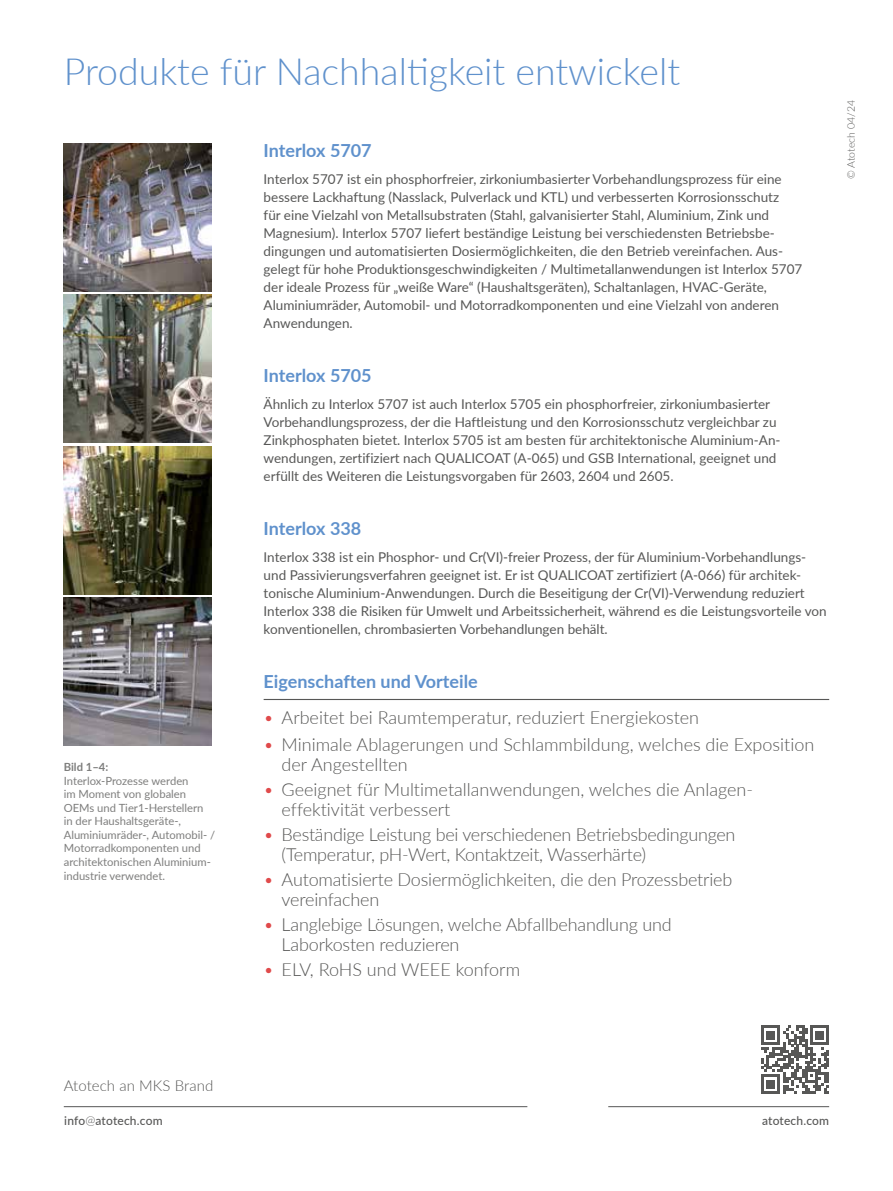
<style>
.page{position:relative;width:893px;height:1191px;background:#fff}
.page>*{position:absolute;margin:0;border:0;box-sizing:border-box;transform-origin:0 0}
.t1{font:300 37.5px "Lato";color:#5f91cc}
.t2{font:300 18px/19.5px "Lato";letter-spacing:-.01em;color:#575756}
.t3{font:700 18px "Lato";color:#5f91cc}
.t4{font:300 15px "Lato";letter-spacing:.005em;color:#575756}
.t5{font:13.5px/18px "Lato";color:#575756}
.t6{font:500 12px "Lato";letter-spacing:.01em;color:#575756}
.t7{font:11.25px/13.5px "Lato";color:#7e7e7d}
.t8{font:700 11.25px "Lato";color:#7e7e7d}
.t9{font:300 10.5px "Lato";color:#575756}
.s1{color:#e04a4b}
.s2{font-weight:300}
</style>
<div class="page">
<img style="left:64px;top:143px;width:147px;height:148px">
<hr style="left:264px;top:699px;width:565px;height:1px;background:#575756">
<img style="left:64px;top:446px;width:147px;height:148px">
<img style="left:64px;top:295px;width:147px;height:148px">
<img style="left:64px;top:597px;width:147px;height:148px">
<hr style="left:608px;top:1106px;width:221px;height:1px;background:#575756">
<svg style="left:761px;top:1093px;width:68px;height:1px"></svg>
<svg style="left:761px;top:1025px;width:68px;height:68px"></svg>
<hr style="left:64px;top:1106px;width:463px;height:1px;background:#575756">
<h1 class="t1" style="left:64px;top:45px;width:618px">Produkte für Nachhaltigkeit entwickelt</h1>
<p class="t8" style="left:64px;top:759px;width:46px">Bild 1–4:</p>
<p class="t7" style="left:64px;top:773px;width:153px">Interlox-Prozesse werden<br>im Moment von globalen<br>OEMs und Tier1-Herstellern in der Haushaltsgeräte-,<br>Aluminiumräder-, Automobil- /<br>Motorradkomponenten und architektonischen Aluminium&shy;industrie verwendet.</p>
<h2 class="t3" style="left:264px;top:137px;width:110px">Interlox 5707</h2>
<p class="t5" style="left:264px;top:170px;width:540px">Interlox 5707 ist ein phosphorfreier, zirkoniumbasierter Vorbehandlungsprozess für eine bessere Lackhaftung (Nasslack, Pulverlack und KTL) und verbesserten Korrosionsschutz<br>für eine Vielzahl von Metallsubstraten (Stahl, galvanisierter Stahl, Aluminium, Zink und Magnesium). Interlox 5707 liefert beständige Leistung bei verschiedensten Betriebsbe&shy;dingungen und automatisierten Dosiermöglichkeiten, die den Betrieb vereinfachen. Aus&shy;gelegt für hohe Produktionsgeschwindigkeiten / Multimetallanwendungen ist Interlox 5707 der ideale Prozess für „weiße Ware“ (Haushaltsgeräten), Schaltanlagen, HVAC-Geräte, Aluminiumräder, Automobil- und Motorradkomponenten und eine Vielzahl von anderen Anwendungen.</p>
<h2 class="t3" style="left:264px;top:362px;width:110px">Interlox 5705</h2>
<p class="t5" style="left:264px;top:395px;width:518px">Ähnlich zu Interlox 5707 ist auch Interlox 5705 ein phosphorfreier, zirkoniumbasierter Vorbehandlungsprozess, der die Haftleistung und den Korrosionsschutz vergleichbar zu Zinkphosphaten bietet. Interlox 5705 ist am besten für architektonische Aluminium-An&shy;wendungen, zertifiziert nach QUALICOAT (A-065) und GSB International, geeignet und erfüllt des Weiteren die Leistungsvorgaben für 2603, 2604 und 2605.</p>
<h2 class="t3" style="left:264px;top:515px;width:99px">Interlox 338</h2>
<p class="t5" style="left:264px;top:548px;width:565px">Interlox 338 ist ein Phosphor- und Cr(VI)-freier Prozess, der für Aluminium-Vorbehandlungs&shy;und Passivierungsverfahren geeignet ist. Er ist QUALICOAT zertifiziert (A-066) für architek&shy;tonische Aluminium-Anwendungen. Durch die Beseitigung der Cr(VI)-Verwendung reduziert Interlox 338 die Risiken für Umwelt und Arbeitssicherheit, während es die Leistungsvorteile von konventionellen, chrombasierten Vorbehandlungen behält.</p>
<h2 class="t3" style="left:264px;top:668px;width:216px">Eigenschaften und Vorteile</h2>
<h2 class="t2" style="left:264px;top:707px;width:437px"><span class="s1">•</span> Arbeitet bei Raumtemperatur, reduziert Energiekosten</h2>
<h2 class="t2" style="left:282px;top:734px;width:534px;text-indent:-18px"><span class="s1">•</span> Minimale Ablagerungen und Schlammbildung, welches die Exposition der Angestellten</h2>
<h2 class="t2" style="left:282px;top:779px;width:473px;text-indent:-18px"><span class="s1">•</span> Geeignet für Multimetallanwendungen, welches die Anlagen&shy;effektivität verbessert</h2>
<h2 class="t2" style="left:282px;top:824px;width:455px;text-indent:-18px"><span class="s1">•</span> Beständige Leistung bei verschiedenen Betriebsbedingungen (Temperatur, pH-Wert, Kontaktzeit, Wasserhärte)</h2>
<h2 class="t2" style="left:282px;top:869px;width:452px;text-indent:-18px"><span class="s1">•</span> Automatisierte Dosiermöglichkeiten, die den Prozessbetrieb vereinfachen</h2>
<h2 class="t2" style="left:282px;top:914px;width:392px;text-indent:-18px"><span class="s1">•</span> Langlebige Lösungen, welche Abfallbehandlung und<br>Laborkosten reduzieren</h2>
<h2 class="t2" style="left:264px;top:959px;width:258px"><span class="s1">•</span> ELV, RoHS und WEEE konform</h2>
<p class="t9" style="left:844px;top:179px;width:80px;rotate:-90deg">© Atotech 04/24</p>
<p class="t4" style="left:64px;top:1075px;width:151px">Atotech an MKS Brand</p>
<p class="t6" style="left:64px;top:1112px;width:100px">info<span class="s2">@</span>atotech.com</p>
<p class="t6" style="left:762px;top:1112px;width:69px">atotech.com</p>
</div>
